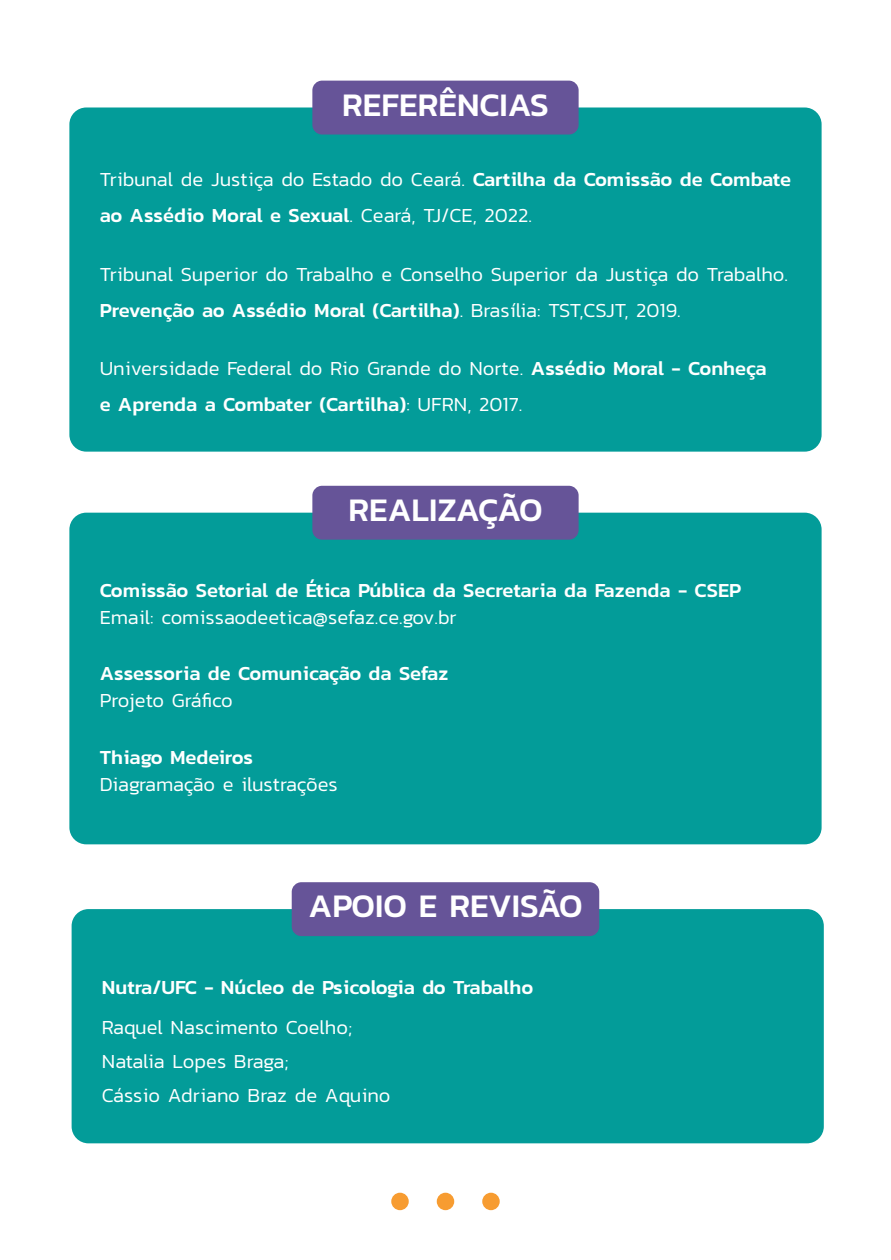
<style>
.page{position:relative;width:891px;height:1260px;background:#fff}
.page>*{position:absolute;margin:0;border:0;box-sizing:border-box;transform-origin:0 0}
.t1{font:500 33.52px "Kanit";color:#fff}
.t2{font:300 20.25px/36px "Kanit";color:#fff}
.t3{font:500 20.25px "Kanit";color:#fff}
.s1{font-weight:500}
</style>
<div class="page">
<div style="left:69px;top:107px;width:752px;height:344px;background:#039c99;border-radius:17px"></div>
<div style="left:312px;top:81px;width:266px;height:53px;background:#665498;border-radius:10px"></div>
<div style="left:69px;top:512px;width:752px;height:332px;background:#039c99;border-radius:17px"></div>
<div style="left:312px;top:485px;width:266px;height:54px;background:#665498;border-radius:10px"></div>
<div style="left:72px;top:908px;width:751px;height:235px;background:#039c99;border-radius:17px"></div>
<div style="left:291px;top:882px;width:308px;height:53px;background:#665498;border-radius:10px"></div>
<div style="left:391px;top:1192px;width:17px;height:17px;background:#f79c31;border-radius:50%"></div>
<div style="left:436px;top:1192px;width:18px;height:17px;background:#f79c31;border-radius:50%"></div>
<div style="left:482px;top:1192px;width:17px;height:17px;background:#f79c31;border-radius:50%"></div>
<h1 class="t1" style="left:342px;top:79px;width:208px">REFERÊNCIAS</h1>
<p class="t2" style="left:100px;top:161px;width:693px">Tribunal de Justiça do Estado do Ceará. <span class="s1">Cartilha da Comissão de Combate ao Assédio Moral e Sexual</span>. Ceará, TJ/CE, 2022.</p>
<p class="t2" style="left:100px;top:255px;width:689px">Tribunal Superior do Trabalho e Conselho Superior da Justiça do Trabalho.<br><span class="s1">Prevenção ao Assédio Moral (Cartilha)</span>. Brasília: TST,CSJT, 2019.</p>
<p class="t2" style="left:100px;top:350px;width:668px">Universidade Federal do Rio Grande do Norte. <span class="s1">Assédio Moral - Conheça e Aprenda a Combater (Cartilha)</span>: UFRN, 2017.</p>
<h1 class="t1" style="left:348px;top:484px;width:196px">REALIZAÇÃO</h1>
<p class="t3" style="left:100px;top:575px;width:643px">Comissão Setorial de Ética Pública da Secretaria da Fazenda - CSEP</p>
<p class="t2" style="left:100px;top:599px;width:358px">Email: comissaodeetica@sefaz.ce.gov.br</p>
<p class="t3" style="left:100px;top:658px;width:350px">Assessoria de Comunicação da Sefaz</p>
<p class="t2" style="left:100px;top:682px;width:135px">Projeto Gráfico</p>
<p class="t3" style="left:100px;top:741px;width:155px">Thiago Medeiros</p>
<p class="t2" style="left:100px;top:765px;width:239px">Diagramação e ilustrações</p>
<h1 class="t1" style="left:308px;top:880px;width:275px">APOIO E REVISÃO</h1>
<p class="t3" style="left:102px;top:971px;width:433px">Nutra/UFC - Núcleo de Psicologia do Trabalho</p>
<p class="t2" style="left:102px;top:1009px;width:290px;line-height:33.8px">Raquel Nascimento Coelho;<br>Natalia Lopes Braga;<br>Cássio Adriano Braz de Aquino</p>
</div>
